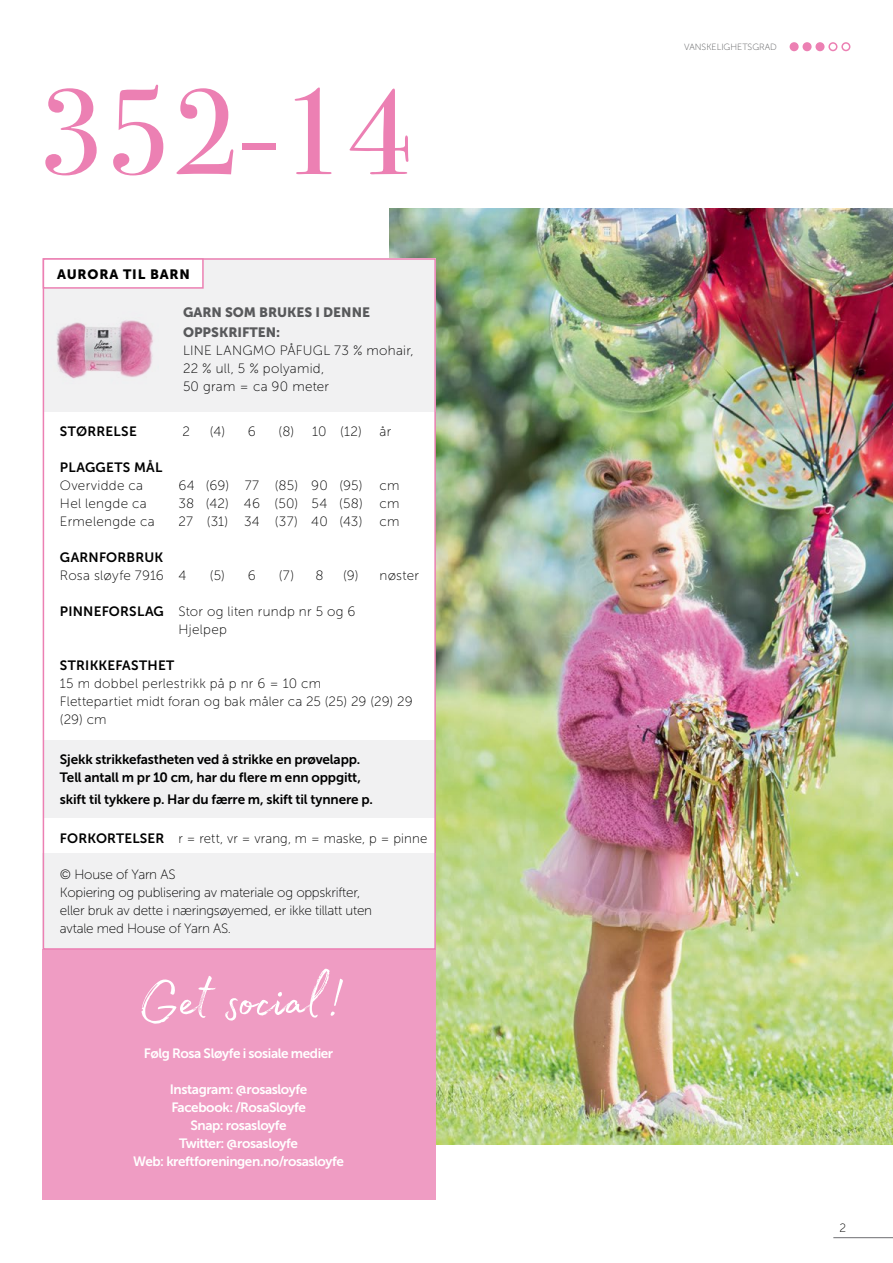
<style>
.page{position:relative;width:893px;height:1263px;background:#fff}
.page>*{position:absolute;margin:0;border:0;box-sizing:border-box;transform-origin:0 0}
.t1{font:121.5px "Bodoni Svty Two ITCTT";color:#ec80b3}
.t2{font:70.5px "Madelyn";letter-spacing:-.02em;color:#fff}
.t3{font:13.5px/18px "Museo Sans 100";letter-spacing:.01em;color:#000}
.INNHOLD{font:13.5px "Museo Sans 700";letter-spacing:-.035em;color:#fff}
.t4{font:13.5px "Museo Sans 100";letter-spacing:-.02em;color:#000}
.t5{font:13.5px "Museo Sans 700";letter-spacing:-.01em;color:#000}
.t6{font:13.5px "Museo Sans 900";color:#58595b}
.t7{font:13.5px "Museo Sans 700";letter-spacing:.015em;color:#000}
.t8{font:13.5px "Museo Sans 900";letter-spacing:.06em;color:#000}
.t9{font:13.5px "Museo Sans 700";letter-spacing:.03em;color:#000}
.t10{font:13.5px "Museo Sans 700";letter-spacing:.02em;color:#000}
.INNHOLD-2{font:12px "Museo Sans 100";color:#000}
.t11{font:9px "Museo Sans 100";color:#58595b}
.s1{font-family:"Museo Sans 700"}
</style>
<div class="page">
<hr style="left:833px;top:1237px;width:60px;height:1px;background:#6d6e71">
<img style="left:390px;top:208px;width:503px;height:937px">
<div style="left:790px;top:43px;width:8px;height:7px;background:#ec80b3;border-radius:50%"></div>
<div style="left:790px;top:42px;width:9px;height:9px;border:2px solid #ec80b3;border-radius:50%"></div>
<div style="left:803px;top:43px;width:8px;height:7px;background:#ec80b3;border-radius:50%"></div>
<div style="left:802px;top:42px;width:10px;height:9px;border:2px solid #ec80b3;border-radius:50%"></div>
<div style="left:816px;top:43px;width:8px;height:7px;background:#ec80b3;border-radius:50%"></div>
<div style="left:815px;top:42px;width:9px;height:9px;border:2px solid #ec80b3;border-radius:50%"></div>
<div style="left:828px;top:42px;width:9px;height:9px;border:2px solid #ec80b3;border-radius:50%"></div>
<div style="left:841px;top:42px;width:9px;height:9px;border:2px solid #ec80b3;border-radius:50%"></div>
<div style="left:43px;top:944px;width:393px;height:255px;background:#ef9cc3"></div>
<div style="left:43px;top:259px;width:392px;height:689px;background:#fff"></div>
<div style="left:43px;top:258px;width:393px;height:153px;background:#f1f1f2"></div>
<div style="left:43px;top:853px;width:393px;height:95px;background:#f1f1f2"></div>
<div style="left:44px;top:740px;width:391px;height:78px;background:#f1f1f2"></div>
<div style="left:43px;top:258px;width:393px;height:692px;border:2px solid #ec80b3"></div>
<div style="left:43px;top:258px;width:161px;height:31px;background:#fff;border:2px solid #ec80b3"></div>
<img style="left:56px;top:320px;width:97px;height:59px">
<p class="t1" style="left:39px;top:33px;width:375px">352-14</p>
<p class="t8" style="left:57px;top:267px;width:134px">AURORA TIL BARN</p>
<p class="t6" style="left:183px;top:305px;width:189px">GARN SOM BRUKES I DENNE</p>
<p class="t6" style="left:183px;top:324px;width:99px">OPPSKRIFTEN:</p>
<p class="t3" style="left:183px;top:341px;width:232px">LINE LANGMO PÅFUGL 73 % mohair,</p>
<p class="t3" style="left:183px;top:359px;width:143px">22 % ull, 5 % polyamid,</p>
<p class="t3" style="left:183px;top:377px;width:148px">50 gram = ca 90 meter</p>
<p class="t10" style="left:60px;top:424px;width:78px">STØRRELSE</p>
<p class="t3" style="left:182px;top:423px;width:9px">2</p>
<p class="t3" style="left:210px;top:423px;width:48px">(4) 6</p>
<p class="t3" style="left:278px;top:423px;width:85px">(8) 10 (12)</p>
<p class="t3" style="left:379px;top:423px;width:13px">år</p>
<p class="t9" style="left:60px;top:460px;width:104px">PLAGGETS MÅL</p>
<p class="t3" style="left:60px;top:477px;width:85px">Overvidde ca</p>
<p class="t3" style="left:178px;top:477px;width:186px">64 (69) 77 (85) 90 (95)</p>
<p class="t3" style="left:379px;top:477px;width:21px">cm</p>
<p class="t3" style="left:60px;top:495px;width:88px">Hel lengde ca</p>
<p class="t3" style="left:178px;top:495px;width:222px">38 (42) 46 (50) 54 (58) cm</p>
<p class="t3" style="left:60px;top:513px;width:96px">Ermelengde ca</p>
<p class="t3" style="left:178px;top:513px;width:185px">27 (31) 34 (37) 40 (43)</p>
<p class="t3" style="left:380px;top:513px;width:21px">cm</p>
<p class="t7" style="left:60px;top:550px;width:105px">GARNFORBRUK</p>
<p class="t3" style="left:60px;top:567px;width:128px">Rosa sløyfe 7916 4</p>
<p class="t3" style="left:210px;top:567px;width:48px">(5) 6</p>
<p class="t3" style="left:279px;top:567px;width:46px">(7) 8</p>
<p class="t3" style="left:343px;top:567px;width:77px">(9) nøster</p>
<p class="t3" style="left:60px;top:603px;width:297px"><span class="s1">PINNEFORSLAG</span> Stor og liten rundp nr 5 og 6</p>
<p class="t3" style="left:178px;top:621px;width:50px">Hjelpep</p>
<p class="t7" style="left:60px;top:658px;width:116px">STRIKKEFASTHET</p>
<p class="t3" style="left:60px;top:675px;width:263px">15 m dobbel perlestrikk på p nr 6 = 10 cm</p>
<p class="t3" style="left:60px;top:693px;width:354px">Flettepartiet midt foran og bak måler ca 25 (25) 29 (29) 29 (29) cm</p>
<p class="t5" style="left:60px;top:752px;width:302px">Sjekk strikkefastheten ved å strikke en prøvelapp.</p>
<p class="t5" style="left:60px;top:770px;width:302px">Tell antall m pr 10 cm, har du flere m enn oppgitt,</p>
<p class="t5" style="left:60px;top:791px;width:314px">skift til tykkere p. Har du færre m, skift til tynnere p.</p>
<p class="t3" style="left:60px;top:830px;width:369px"><span class="s1">FORKORTELSER</span> r = rett, vr = vrang, m = maske, p = pinne</p>
<p class="t4" style="left:60px;top:867px;width:117px">© House of Yarn AS</p>
<p class="t4" style="left:60px;top:885px;width:302px">Kopiering og publisering av materiale og oppskrifter,</p>
<p class="t4" style="left:60px;top:903px;width:314px">eller bruk av dette i næringsøyemed, er ikke tillatt uten</p>
<p class="t4" style="left:60px;top:921px;width:172px">avtale med House of Yarn AS.</p>
<p class="t2" style="left:138px;top:947px;width:207px">Get social!</p>
<p class="INNHOLD" style="left:144px;top:1046px;width:191px">Følg Rosa Sløyfe i sosiale medier</p>
<p class="INNHOLD" style="left:170px;top:1082px;width:139px">Instagram: @rosasloyfe</p>
<p class="INNHOLD" style="left:171px;top:1100px;width:136px">Facebook: /RosaSloyfe</p>
<p class="INNHOLD" style="left:191px;top:1118px;width:98px">Snap: rosasloyfe</p>
<p class="INNHOLD" style="left:179px;top:1136px;width:120px">Twitter: @rosasloyfe</p>
<p class="INNHOLD" style="left:133px;top:1154px;width:212px">Web: kreftforeningen.no/rosasloyfe</p>
<p class="t11" style="left:684px;top:42px;width:94px">VANSKELIGHETSGRAD</p>
<p class="INNHOLD-2" style="left:839px;top:1221px;width:8px">2</p>
</div>
